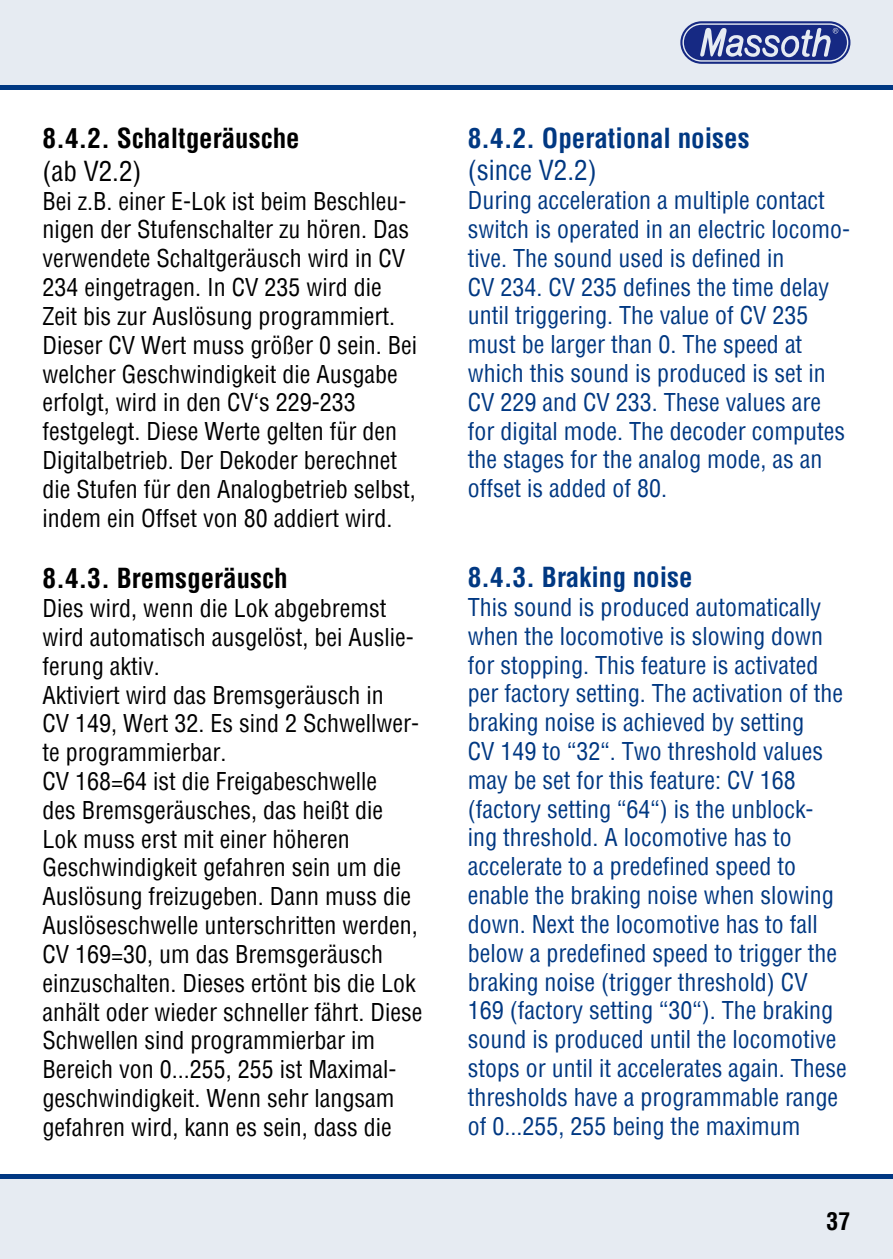
<style>
.page{position:relative;width:893px;height:1259px;background:#fff}
.page>*{position:absolute;margin:0;border:0;box-sizing:border-box;transform-origin:0 0}
.t1{font:700 condensed 27px "Helvetica";color:#003882}
.t2{font:700 condensed 27px "Helvetica";color:#000}
.t3{font:condensed 27px "Helvetica";color:#003882}
.t4{font:condensed 27px "Helvetica";color:#000}
.t5{font:condensed 24px/28.8px "Helvetica";color:#000}
.t6{font:condensed 24px/28.8px "Helvetica";color:#003882}
.t7{font:700 condensed 24px "Helvetica";color:#000}
</style>
<div class="page">
<div style="left:0;top:1174px;width:893px;height:85px;background:#e6ebf2"></div>
<div style="left:0;top:0;width:893px;height:85px;background:#e6ebf2"></div>
<svg style="left:680px;top:21px;width:170px;height:43px"></svg>
<hr style="left:0;top:85px;width:893px;height:4px;background:#003882">
<hr style="left:0;top:1174px;width:893px;height:4px;background:#003882">
<p class="t2" style="left:43px;top:120px;width:259px">8.4.2. Schaltgeräusche</p>
<p class="t4" style="left:43px;top:153px;width:100px">(ab V2.2)</p>
<p class="t5" style="left:43px;top:186px;width:376px">Bei z.B. einer E-Lok ist beim Beschleu&shy;nigen der Stufenschalter zu hören. Das verwendete Schaltgeräusch wird in CV 234 eingetragen. In CV 235 wird die Zeit bis zur Auslösung programmiert.<br>Dieser CV Wert muss größer 0 sein. Bei welcher Geschwindigkeit die Ausgabe erfolgt, wird in den CV‘s 229-233 festgelegt. Diese Werte gelten für den Digitalbetrieb. Der Dekoder berechnet die Stufen für den Analogbetrieb selbst, indem ein Offset von 80 addiert wird.</p>
<p class="t2" style="left:43px;top:561px;width:247px">8.4.3. Bremsgeräusch</p>
<p class="t5" style="left:43px;top:594px;width:381px">Dies wird, wenn die Lok abgebremst wird automatisch ausgelöst, bei Auslie&shy;ferung aktiv.<br>Aktiviert wird das Bremsgeräusch in<br>CV 149, Wert 32. Es sind 2 Schwellwer&shy;te programmierbar.<br>CV 168=64 ist die Freigabeschwelle<br>des Bremsgeräusches, das heißt die Lok muss erst mit einer höheren Geschwindigkeit gefahren sein um die Auslösung freizugeben. Dann muss die Auslöseschwelle unterschritten werden, CV 169=30, um das Bremsgeräusch einzuschalten. Dieses ertönt bis die Lok anhält oder wieder schneller fährt. Diese Schwellen sind programmierbar im Bereich von 0...255, 255 ist Maximal&shy;geschwindigkeit. Wenn sehr langsam gefahren wird, kann es sein, dass die</p>
<p class="t1" style="left:468px;top:120px;width:283px">8.4.2. Operational noises</p>
<p class="t3" style="left:468px;top:153px;width:130px">(since V2.2)</p>
<p class="t6" style="left:468px;top:186px;width:384px">During acceleration a multiple contact switch is operated in an electric locomo&shy;tive. The sound used is defined in<br>CV 234. CV 235 defines the time delay until triggering. The value of CV 235 must be larger than 0. The speed at which this sound is produced is set in CV 229 and CV 233. These values are for digital mode. The decoder computes the stages for the analog mode, as an offset is added of 80.</p>
<p class="t1" style="left:468px;top:559px;width:226px">8.4.3. Braking noise</p>
<p class="t6" style="left:468px;top:592px;width:381px">This sound is produced automatically when the locomotive is slowing down for stopping. This feature is activated per factory setting. The activation of the braking noise is achieved by setting<br>CV 149 to “32“. Two threshold values may be set for this feature: CV 168 (factory setting “64“) is the unblock&shy;ing threshold. A locomotive has to accelerate to a predefined speed to enable the braking noise when slowing down. Next the locomotive has to fall below a predefined speed to trigger the braking noise (trigger threshold) CV 169 (factory setting “30“). The braking sound is produced until the locomotive stops or until it accelerates again. These thresholds have a programmable range of 0...255, 255 being the maximum</p>
<p class="t7" style="left:826px;top:1205px;width:25px">37</p>
</div>
